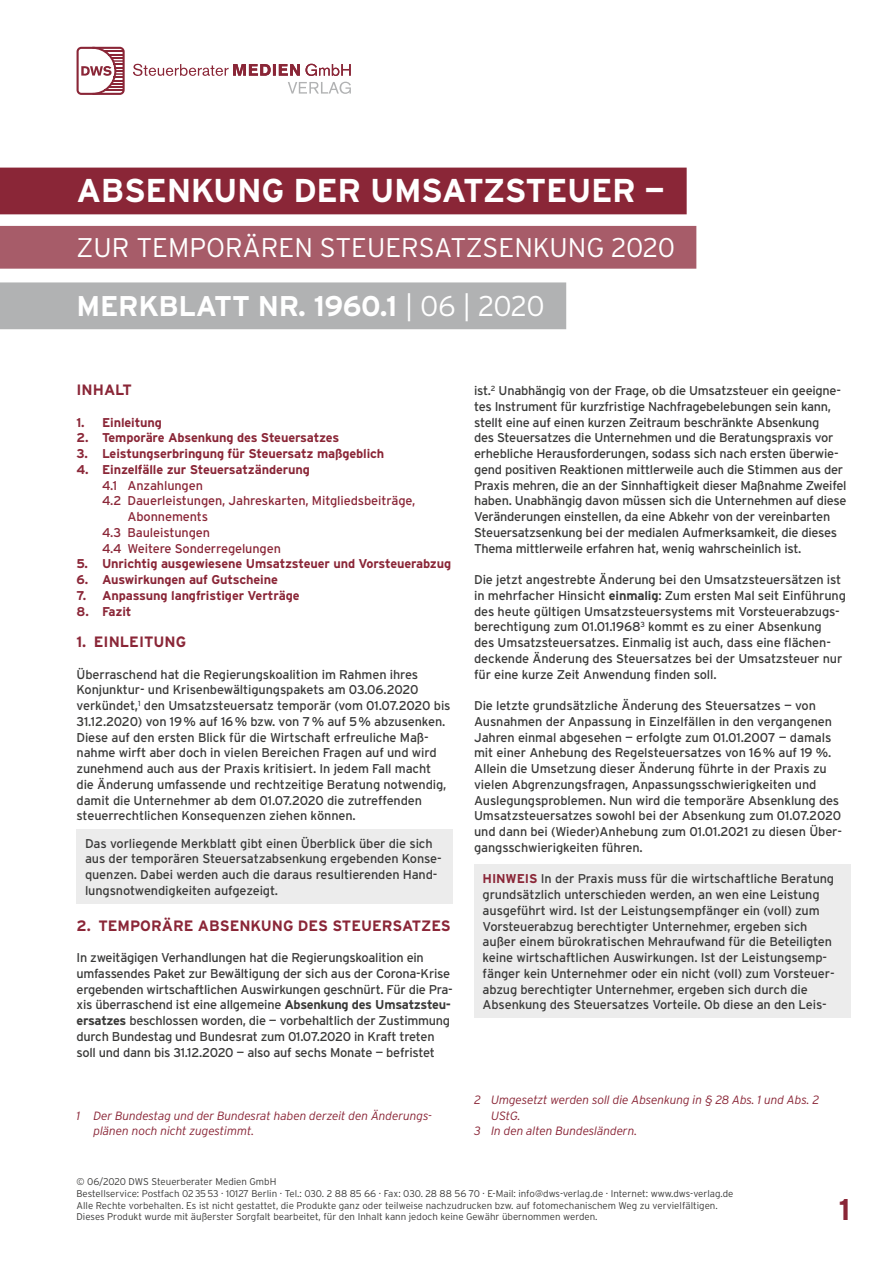
<style>
.page{position:relative;width:893px;height:1263px;background:#fff}
.page>*{position:absolute;margin:0;border:0;box-sizing:border-box;transform-origin:0 0}
.t1{font:700 33px "Interstate";letter-spacing:-.01em;color:#fff}
.t2{font:700 30px "Interstate";color:#8a2637}
.t3{font:700 28.5px "Interstate";letter-spacing:-.01em;color:#fff}
.t4{font:300 27px "Interstate";color:#fff}
.t5{font:700 15px "Interstate";color:#8a2637}
.t6{font:12.75px/15.8px "Interstate";letter-spacing:-.015em;color:#3a3a39}
.t7{font:700 12.75px "Interstate";letter-spacing:-.01em;color:#8a2637}
.t8{font:12.75px "Interstate";letter-spacing:-.01em;color:#8a2637}
.t9{font:italic 300 12px/15.8px "Interstate";letter-spacing:-.01em;color:#8a2637}
.t10{font:300 9.75px/11.7px "Interstate";color:#3a3a39}
.s1{font-weight:300}
.s2{font-weight:700}
.s3{font-weight:700;color:#8a2637}
</style>
<div class="page">
<div style="left:77px;top:829px;width:376px;height:74px;background:#ececec"></div>
<div style="left:474px;top:865px;width:376px;height:153px;background:#ececec"></div>
<svg style="left:288px;top:82px;width:63px;height:12px"></svg>
<svg style="left:77px;top:47px;width:48px;height:48px"></svg>
<svg style="left:133px;top:64px;width:218px;height:12px"></svg>
<div style="left:0;top:168px;width:687px;height:46px;background:#8a2637"></div>
<div style="left:0;top:226px;width:696px;height:43px;background:#a75c69"></div>
<div style="left:0;top:282px;width:566px;height:47px;background:#b1b2b3"></div>
<h1 class="t1" style="left:77px;top:171px;width:590px">ABSENKUNG DER UMSATZSTEUER —</h1>
<h3 class="t4" style="left:77px;top:231px;width:600px">ZUR TEMPORÄREN STEUERSATZSENKUNG 2020</h3>
<h3 class="t3" style="left:77px;top:289px;width:470px">MERKBLATT NR. 1960.1 <span class="s1">| 06 | 2020</span></h3>
<p class="t5" style="left:77px;top:381px;width:57px">INHALT</p>
<p class="t7" style="left:77px;top:414px;width:87px">1. Einleitung</p>
<p class="t7" style="left:77px;top:430px;width:264px">2. Temporäre Absenkung des Steuersatzes</p>
<p class="t7" style="left:77px;top:446px;width:309px">3. Leistungserbringung für Steuersatz maßgeblich</p>
<p class="t7" style="left:77px;top:462px;width:235px">4. Einzelfälle zur Steuersatzänderung</p>
<p class="t8" style="left:102px;top:477px;width:102px">4.1 Anzahlungen</p>
<p class="t8" style="left:102px;top:493px;width:315px">4.2 Dauerleistungen, Jahreskarten, Mitgliedsbeiträge,</p>
<p class="t8" style="left:128px;top:509px;width:82px">Abonnements</p>
<p class="t8" style="left:102px;top:524px;width:109px">4.3 Bauleistungen</p>
<p class="t8" style="left:102px;top:540px;width:180px">4.4 Weitere Sonderregelungen</p>
<p class="t7" style="left:77px;top:556px;width:376px">5. Unrichtig ausgewiesene Umsatzsteuer und Vorsteuerabzug</p>
<p class="t7" style="left:77px;top:572px;width:203px">6. Auswirkungen auf Gutscheine</p>
<p class="t7" style="left:77px;top:587px;width:225px">7. Anpassung langfristiger Verträge</p>
<p class="t7" style="left:77px;top:603px;width:57px">8. Fazit</p>
<p class="t5" style="left:77px;top:633px;width:111px">1. EINLEITUNG</p>
<p class="t6" style="left:77px;top:666px;width:376px">Überraschend hat die Regierungskoalition im Rahmen ihres Konjunktur- und Krisenbewältigungspakets am 03.06.2020 verkündet,<sup>1</sup> den Umsatzsteuersatz temporär (vom 01.07.2020 bis 31.12.2020) von 19% auf 16% bzw. von 7% auf 5% abzusenken.<br>Diese auf den ersten Blick für die Wirtschaft erfreuliche Maß&shy;nahme wirft aber doch in vielen Bereichen Fragen auf und wird zunehmend auch aus der Praxis kritisiert. In jedem Fall macht die Änderung umfassende und rechtzeitige Beratung notwendig, damit die Unternehmer ab dem 01.07.2020 die zutreffenden steuerrechtlichen Konsequenzen ziehen können.</p>
<p class="t6" style="left:85px;top:835px;width:358px">Das vorliegende Merkblatt gibt einen Überblick über die sich aus der temporären Steuersatzabsenkung ergebenden Konse&shy;quenzen. Dabei werden auch die daraus resultierenden Hand&shy;lungsnotwendigkeiten aufgezeigt.</p>
<p class="t5" style="left:77px;top:916px;width:376px">2. TEMPORÄRE ABSENKUNG DES STEUERSATZES</p>
<p class="t6" style="left:77px;top:950px;width:378px">In zweitägigen Verhandlungen hat die Regierungskoalition ein umfassendes Paket zur Bewältigung der sich aus der Corona-Krise ergebenden wirtschaftlichen Auswirkungen geschnürt. Für die Pra&shy;xis überraschend ist eine allgemeine <span class="s2">Absenkung des Umsatzsteu&shy;ersatzes</span> beschlossen worden, die — vorbehaltlich der Zustimmung durch Bundestag und Bundesrat zum 01.07.2020 in Kraft treten soll und dann bis 31.12.2020 — also auf sechs Monate — befristet</p>
<p class="t9" style="left:94px;top:1107px;width:340px;text-indent:-17px">1 Der Bundestag und der Bundesrat haben derzeit den Änderungs&shy;plänen noch nicht zugestimmt.</p>
<p class="t6" style="left:474px;top:383px;width:374px">ist.<sup>2</sup> Unabhängig von der Frage, ob die Umsatzsteuer ein geeigne&shy;tes Instrument für kurzfristige Nachfragebelebungen sein kann, stellt eine auf einen kurzen Zeitraum beschränkte Absenkung<br>des Steuersatzes die Unternehmen und die Beratungspraxis vor erhebliche Herausforderungen, sodass sich nach ersten überwie&shy;gend positiven Reaktionen mittlerweile auch die Stimmen aus der Praxis mehren, die an der Sinnhaftigkeit dieser Maßnahme Zweifel haben. Unabhängig davon müssen sich die Unternehmen auf diese Veränderungen einstellen, da eine Abkehr von der vereinbarten Steuersatzsenkung bei der medialen Aufmerksamkeit, die dieses Thema mittlerweile erfahren hat, wenig wahrscheinlich ist.</p>
<p class="t6" style="left:474px;top:572px;width:373px">Die jetzt angestrebte Änderung bei den Umsatzsteuersätzen ist in mehrfacher Hinsicht <span class="s2">einmalig</span>: Zum ersten Mal seit Einführung des heute gültigen Umsatzsteuersystems mit Vorsteuerabzugs&shy;berechtigung zum 01.01.1968<sup>3</sup> kommt es zu einer Absenkung<br>des Umsatzsteuersatzes. Einmalig ist auch, dass eine flächen&shy;deckende Änderung des Steuersatzes bei der Umsatzsteuer nur für eine kurze Zeit Anwendung finden soll.</p>
<p class="t6" style="left:474px;top:698px;width:370px">Die letzte grundsätzliche Änderung des Steuersatzes — von Ausnahmen der Anpassung in Einzelfällen in den vergangenen Jahren einmal abgesehen — erfolgte zum 01.01.2007 — damals mit einer Anhebung des Regelsteuersatzes von 16% auf 19 %.<br>Allein die Umsetzung dieser Änderung führte in der Praxis zu vielen Abgrenzungsfragen, Anpassungsschwierigkeiten und Auslegungsproblemen. Nun wird die temporäre Absenklung des Umsatzsteuersatzes sowohl bei der Absenkung zum 01.07.2020 und dann bei (Wieder)Anhebung zum 01.01.2021 zu diesen Über&shy;gangsschwierigkeiten führen.</p>
<p class="t6" style="left:483px;top:871px;width:354px"><span class="s3">HINWEIS</span> In der Praxis muss für die wirtschaftliche Beratung grundsätzlich unterschieden werden, an wen eine Leistung ausgeführt wird. Ist der Leistungsempfänger ein (voll) zum Vorsteuerabzug berechtigter Unternehmer, ergeben sich außer einem bürokratischen Mehraufwand für die Beteiligten keine wirtschaftlichen Auswirkungen. Ist der Leistungsemp&shy;fänger kein Unternehmer oder ein nicht (voll) zum Vorsteuer&shy;abzug berechtigter Unternehmer, ergeben sich durch die Absenkung des Steuersatzes Vorteile. Ob diese an den Leis-</p>
<p class="t9" style="left:474px;top:1092px;width:347px">2 Umgesetzt werden soll die Absenkung in § 28 Abs. 1 und Abs. 2</p>
<p class="t9" style="left:491px;top:1107px;width:31px">UStG.</p>
<p class="t9" style="left:474px;top:1123px;width:165px">3 In den alten Bundesländern.</p>
<p class="t10" style="left:77px;top:1176px;width:658px">© 06/2020 DWS Steuerberater Medien GmbH<br>Bestellservice: Postfach 023553 · 10127 Berlin · Tel.: 030. 2 88 85 66 · Fax: 030. 28 88 56 70 · E-Mail: info@dws-verlag.de · Internet: www.dws-verlag.de Alle Rechte vorbehalten. Es ist nicht gestattet, die Produkte ganz oder teilweise nachzudrucken bzw. auf fotomechanischem Weg zu vervielfältigen.<br>Dieses Produkt wurde mit äußerster Sorgfalt bearbeitet, für den Inhalt kann jedoch keine Gewähr übernommen werden.</p>
<h2 class="t2" style="left:839px;top:1192px;width:13px">1</h2>
</div>
